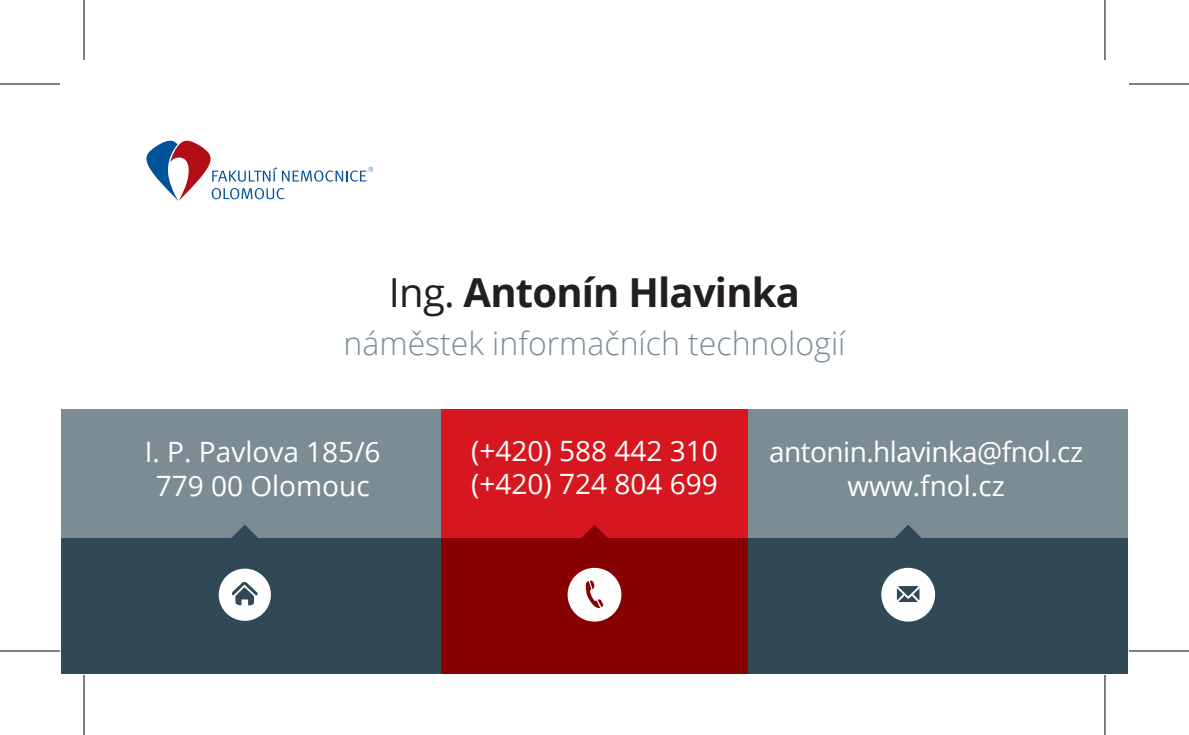
<style>
.page{position:relative;width:1189px;height:735px;background:#fff}
.page>*{position:absolute;margin:0;border:0;box-sizing:border-box;transform-origin:0 0}
.t1{font:700 40px "Open Sans";letter-spacing:-.02em;color:#231f20}
.t2{font:300 32px "Open Sans";color:#7b8c95}
.t3{font:28px/33.6px "Open Sans";color:#fff}
.t4{font:28px "Open Sans";letter-spacing:-.02em;color:#fff}
.s1{font-weight:400}
</style>
<div class="page">
<div style="left:441px;top:408px;width:306px;height:130px;background:#d7171f"></div>
<div style="left:61px;top:408px;width:380px;height:130px;background:#7b8c95"></div>
<div style="left:747px;top:408px;width:380px;height:130px;background:#7b8c95"></div>
<div style="left:441px;top:538px;width:306px;height:136px;background:#870102"></div>
<div style="left:747px;top:538px;width:380px;height:136px;background:#314857"></div>
<svg style="left:231px;top:525px;width:27px;height:13px"></svg>
<svg style="left:895px;top:525px;width:26px;height:13px"></svg>
<svg style="left:581px;top:525px;width:27px;height:13px"></svg>
<svg style="left:567px;top:568px;width:54px;height:54px"></svg>
<svg style="left:881px;top:568px;width:54px;height:54px"></svg>
<div style="left:61px;top:538px;width:380px;height:136px;background:#314857"></div>
<svg style="left:219px;top:569px;width:52px;height:52px"></svg>
<svg style="left:146px;top:141px;width:227px;height:60px"></svg>
<svg style="left:1105px;top:0;width:1px;height:60px"></svg>
<svg style="left:1105px;top:675px;width:1px;height:60px"></svg>
<hr style="left:0;top:83px;width:60px;height:2px;background:#000">
<hr style="left:1128px;top:83px;width:60px;height:2px;background:#000">
<hr style="left:0;top:650px;width:60px;height:2px;background:#000">
<hr style="left:1128px;top:650px;width:60px;height:2px;background:#000">
<hr style="left:83px;top:0;width:2px;height:60px;background:#000">
<hr style="left:83px;top:675px;width:2px;height:60px;background:#000">
<hr style="left:1104px;top:0;width:1px;height:60px;background:#000">
<hr style="left:1104px;top:675px;width:1px;height:60px;background:#000">
<p class="t1" style="left:389px;top:264px;width:412px"><span class="s1">Ing.</span> Antonín Hlavinka</p>
<p class="t2" style="left:343px;top:322px;width:503px">náměstek informačních technologií</p>
<p class="t3" style="left:145px;top:435px;width:237px">I. P. Pavlova 185/6</p>
<p class="t3" style="left:156px;top:468px;width:215px">779 00 Olomouc</p>
<p class="t3" style="left:471px;top:433px;width:248px">(+420) 588 442 310 (+420) 724 804 699</p>
<p class="t4" style="left:769px;top:433px;width:315px">antonin.hlavinka@fnol.cz</p>
<p class="t3" style="left:847px;top:468px;width:159px">www.fnol.cz</p>
</div>
